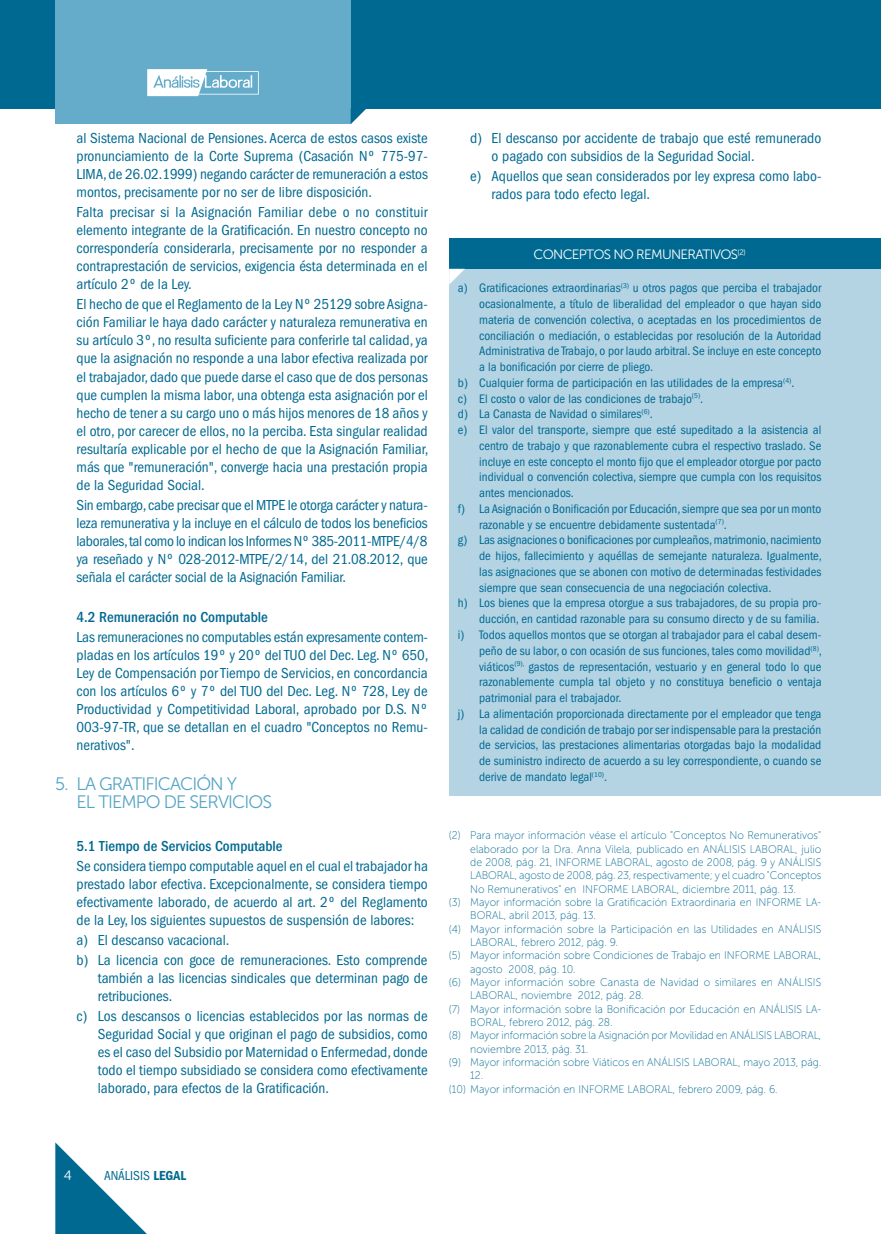
<style>
.page{position:relative;width:881px;height:1234px;background:#fff}
.page>*{position:absolute;margin:0;border:0;box-sizing:border-box;transform-origin:0 0}
.analisistitular{font:18px/18px "Museo Sans 300";letter-spacing:-.05em;color:#56a5c4}
.cuerpo_texto_ok{font:condensed 15px/18px "Franklin Gothic";color:#006991;text-align:justify}
.tab__10_menos_5{font:condensed 15px/18px "Franklin Gothic";color:#006991;text-align:justify}
.cuerpo_texto_ok-2{font:500 condensed 15px "Franklin Gothic";color:#006991}
.Estilo_de_párrafo_2{font:13.5px "Museo Sans 300";letter-spacing:-.05em;color:#fff}
.t1{font:condensed 13.5px "Franklin Gothic";color:#006991}
.cuerpo_texto_ok-3{font:condensed 12.75px/15.8px "Franklin Gothic";color:#006991;text-align:justify}
.notas{font:11.1px/13.4px "Museo Sans 100";color:#006991;scale:.95 1}
.s1{font-weight:600}
</style>
<div class="page">
<svg style="left:55px;top:1142px;width:91px;height:91px"></svg>
<div style="left:0;top:0;width:880px;height:108px;background:#006991"></div>
<div style="left:55px;top:0;width:295px;height:124px;background:#65acca"></div>
<svg style="left:147px;top:69px;width:112px;height:27px"></svg>
<svg style="left:350px;top:108px;width:16px;height:16px"></svg>
<div style="left:449px;top:238px;width:431px;height:557px;background:#b4d4e4"></div>
<div style="left:449px;top:238px;width:431px;height:31px;background:#006991"></div>
<svg style="left:449px;top:269px;width:16px;height:15px"></svg>
<p class="cuerpo_texto_ok" style="left:76px;top:129px;width:353px">al Sistema Nacional de Pensiones. Acerca de estos casos existe pronunciamiento de la Corte Suprema (Casación Nº 775-97- LIMA, de 26.02.1999) negando carácter de remuneración a estos montos, precisamente por no ser de libre disposición.</p>
<p class="cuerpo_texto_ok" style="left:76px;top:203px;width:352px">Falta precisar si la Asignación Familiar debe o no constituir elemento integrante de la Gratificación. En nuestro concepto no correspondería considerarla, precisamente por no responder a contraprestación de servicios, exigencia ésta determinada en el artículo 2º de la Ley.</p>
<p class="cuerpo_texto_ok" style="left:76px;top:295px;width:353px">El hecho de que el Reglamento de la Ley Nº 25129 sobre Asigna&shy;ción Familiar le haya dado carácter y naturaleza remunerativa en su artículo 3º, no resulta suficiente para conferirle tal calidad, ya que la asignación no responde a una labor efectiva realizada por el trabajador, dado que puede darse el caso que de dos personas que cumplen la misma labor, una obtenga esta asignación por el hecho de tener a su cargo uno o más hijos menores de 18 años y el otro, por carecer de ellos, no la perciba. Esta singular realidad resultaría explicable por el hecho de que la Asignación Familiar, más que "remuneración", converge hacia una prestación propia de la Seguridad Social.</p>
<p class="cuerpo_texto_ok" style="left:76px;top:496px;width:352px">Sin embargo, cabe precisar que el MTPE le otorga carácter y natura&shy;leza remunerativa y la incluye en el cálculo de todos los beneficios laborales, tal como lo indican los Informes Nº 385-2011-MTPE/4/8 ya reseñado y Nº 028-2012-MTPE/2/14, del 21.08.2012, que señala el carácter social de la Asignación Familiar.</p>
<p class="cuerpo_texto_ok-2" style="left:76px;top:608px;width:193px">4.2 Remuneración no Computable</p>
<p class="cuerpo_texto_ok" style="left:76px;top:628px;width:353px">Las remuneraciones no computables están expresamente contem&shy;pladas en los artículos 19º y 20º del TUO del Dec. Leg. Nº 650, Ley de Compensación por Tiempo de Servicios, en concordancia con los artículos 6º y 7º del TUO del Dec. Leg. Nº 728, Ley de Productividad y Competitividad Laboral, aprobado por D.S. Nº 003-97-TR, que se detallan en el cuadro "Conceptos no Remu&shy;nerativos".</p>
<p class="analisistitular" style="left:76px;top:775px;width:197px;text-indent:-21px">5. LA GRATIFICACIÓN Y<br>EL TIEMPO DE SERVICIOS</p>
<p class="cuerpo_texto_ok-2" style="left:76px;top:837px;width:207px">5.1 Tiempo de Servicios Computable</p>
<p class="cuerpo_texto_ok" style="left:76px;top:856px;width:353px">Se considera tiempo computable aquel en el cual el trabajador ha prestado labor efectiva. Excepcionalmente, se considera tiempo efectivamente laborado, de acuerdo al art. 2º del Reglamento de la Ley, los siguientes supuestos de suspensión de labores:</p>
<p class="tab__10_menos_5" style="left:77px;top:931px;width:154px">a) El descanso vacacional.</p>
<p class="tab__10_menos_5" style="left:98px;top:951px;width:331px;text-indent:-21px">b) La licencia con goce de remuneraciones. Esto comprende también a las licencias sindicales que determinan pago de retribuciones.</p>
<p class="tab__10_menos_5" style="left:98px;top:1007px;width:331px;text-indent:-21px">c) Los descansos o licencias establecidos por las normas de Seguridad Social y que originan el pago de subsidios, como es el caso del Subsidio por Maternidad o Enfermedad, donde todo el tiempo subsidiado se considera como efectivamente laborado, para efectos de la Gratificación.</p>
<p class="tab__10_menos_5" style="left:491px;top:129px;width:331px;text-indent:-21px">d) El descanso por accidente de trabajo que esté remunerado o pagado con subsidios de la Seguridad Social.</p>
<p class="tab__10_menos_5" style="left:491px;top:167px;width:331px;text-indent:-21px">e) Aquellos que sean considerados por ley expresa como labo&shy;rados para todo efecto legal.</p>
<p class="Estilo_de_párrafo_2" style="left:533px;top:247px;width:213px">CONCEPTOS NO REMUNERATIVOS<sup>(2)</sup></p>
<p class="cuerpo_texto_ok-3" style="left:479px;top:280px;width:343px;text-indent:-21px">a) Gratificaciones extraordinarias<sup>(3)</sup> u otros pagos que perciba el trabajador ocasionalmente, a título de liberalidad del empleador o que hayan sido materia de convención colectiva, o aceptadas en los procedimientos de conciliación o mediación, o establecidas por resolución de la Autoridad Administrativa de Trabajo, o por laudo arbitral. Se incluye en este concepto a la bonificación por cierre de pliego.</p>
<p class="cuerpo_texto_ok-3" style="left:458px;top:375px;width:338px">b) Cualquier forma de participación en las utilidades de la empresa<sup>(4)</sup>.</p>
<p class="cuerpo_texto_ok-3" style="left:458px;top:390px;width:247px">c) El costo o valor de las condiciones de trabajo<sup>(5)</sup>.</p>
<p class="cuerpo_texto_ok-3" style="left:458px;top:406px;width:196px">d) La Canasta de Navidad o similares<sup>(6)</sup>.</p>
<p class="cuerpo_texto_ok-3" style="left:479px;top:422px;width:343px;text-indent:-21px">e) El valor del transporte, siempre que esté supeditado a la asistencia al centro de trabajo y que razonablemente cubra el respectivo traslado. Se incluye en este concepto el monto fijo que el empleador otorgue por pacto individual o convención colectiva, siempre que cumpla con los requisitos antes mencionados.</p>
<p class="cuerpo_texto_ok-3" style="left:479px;top:501px;width:343px;text-indent:-21px">f) La Asignación o Bonificación por Educación, siempre que sea por un monto razonable y se encuentre debidamente sustentada<sup>(7)</sup>.</p>
<p class="cuerpo_texto_ok-3" style="left:479px;top:532px;width:344px;text-indent:-21px">g) Las asignaciones o bonificaciones por cumpleaños, matrimonio, nacimiento de hijos, fallecimiento y aquéllas de semejante naturaleza. Igualmente, las asignaciones que se abonen con motivo de determinadas festividades siempre que sean consecuencia de una negociación colectiva.</p>
<p class="cuerpo_texto_ok-3" style="left:458px;top:595px;width:365px;text-align:right">h) Los bienes que la empresa otorgue a sus trabajadores, de su propia pro&shy;ducción, en cantidad razonable para su consumo directo y de su familia.</p>
<p class="cuerpo_texto_ok-3" style="left:479px;top:627px;width:344px;text-indent:-21px">i) Todos aquellos montos que se otorgan al trabajador para el cabal desem&shy;peño de su labor, o con ocasión de sus funciones, tales como movilidad<sup>(8)</sup>, viáticos<sup>(9),</sup> gastos de representación, vestuario y en general todo lo que razonablemente cumpla tal objeto y no constituya beneficio o ventaja patrimonial para el trabajador.</p>
<p class="cuerpo_texto_ok-3" style="left:479px;top:705px;width:343px;text-indent:-21px">j) La alimentación proporcionada directamente por el empleador que tenga la calidad de condición de trabajo por ser indispensable para la prestación de servicios, las prestaciones alimentarias otorgadas bajo la modalidad de suministro indirecto de acuerdo a su ley correspondiente, o cuando se derive de mandato legal<sup>(10)</sup>.</p>
<p class="notas" style="left:470px;top:828px;width:371px;text-align:justify;text-indent:-21px">(2) Para mayor información véase el artículo "Conceptos No Remunerativos" elaborado por la Dra. Anna Vilela, publicado en ANÁLISIS LABORAL, julio de 2008, pág. 21, INFORME LABORAL, agosto de 2008, pág. 9 y ANÁLISIS LABORAL, agosto de 2008, pág. 23, respectivamente; y el cuadro "Conceptos No Remunerativos" en INFORME LABORAL, diciembre 2011, pág. 13.</p>
<p class="notas" style="left:470px;top:895px;width:371px;text-indent:-21px">(3) Mayor información sobre la Gratificación Extraordinaria en INFORME LA-<br>BORAL, abril 2013, pág. 13.</p>
<p class="notas" style="left:470px;top:922px;width:371px;text-indent:-21px">(4) Mayor información sobre la Participación en las Utilidades en ANÁLISIS<br>LABORAL, febrero 2012, pág. 9.</p>
<p class="notas" style="left:470px;top:948px;width:371px;text-indent:-21px">(5) Mayor información sobre Condiciones de Trabajo en INFORME LABORAL, agosto 2008, pág. 10.</p>
<p class="notas" style="left:470px;top:975px;width:371px;text-indent:-21px">(6) Mayor información sobre Canasta de Navidad o similares en ANÁLISIS<br>LABORAL, noviembre 2012, pág. 28.</p>
<p class="notas" style="left:470px;top:1002px;width:371px;text-indent:-21px">(7) Mayor información sobre la Bonificación por Educación en ANÁLISIS LA-<br>BORAL, febrero 2012, pág. 28.</p>
<p class="notas" style="left:470px;top:1028px;width:371px;text-indent:-21px">(8) Mayor información sobre la Asignación por Movilidad en ANÁLISIS LABORAL, noviembre 2013, pág. 31.</p>
<p class="notas" style="left:470px;top:1055px;width:371px;text-indent:-21px">(9) Mayor información sobre Viáticos en ANÁLISIS LABORAL, mayo 2013, pág.<br>12.</p>
<p class="notas" style="left:449px;top:1081px;width:347px">(10) Mayor información en INFORME LABORAL, febrero 2009, pág. 6.</p>
<p class="Estilo_de_párrafo_2" style="left:64px;top:1168px;width:10px">4</p>
<p class="t1" style="left:104px;top:1168px;width:84px">ANÁLISIS <span class="s1">LEGAL</span></p>
</div>
